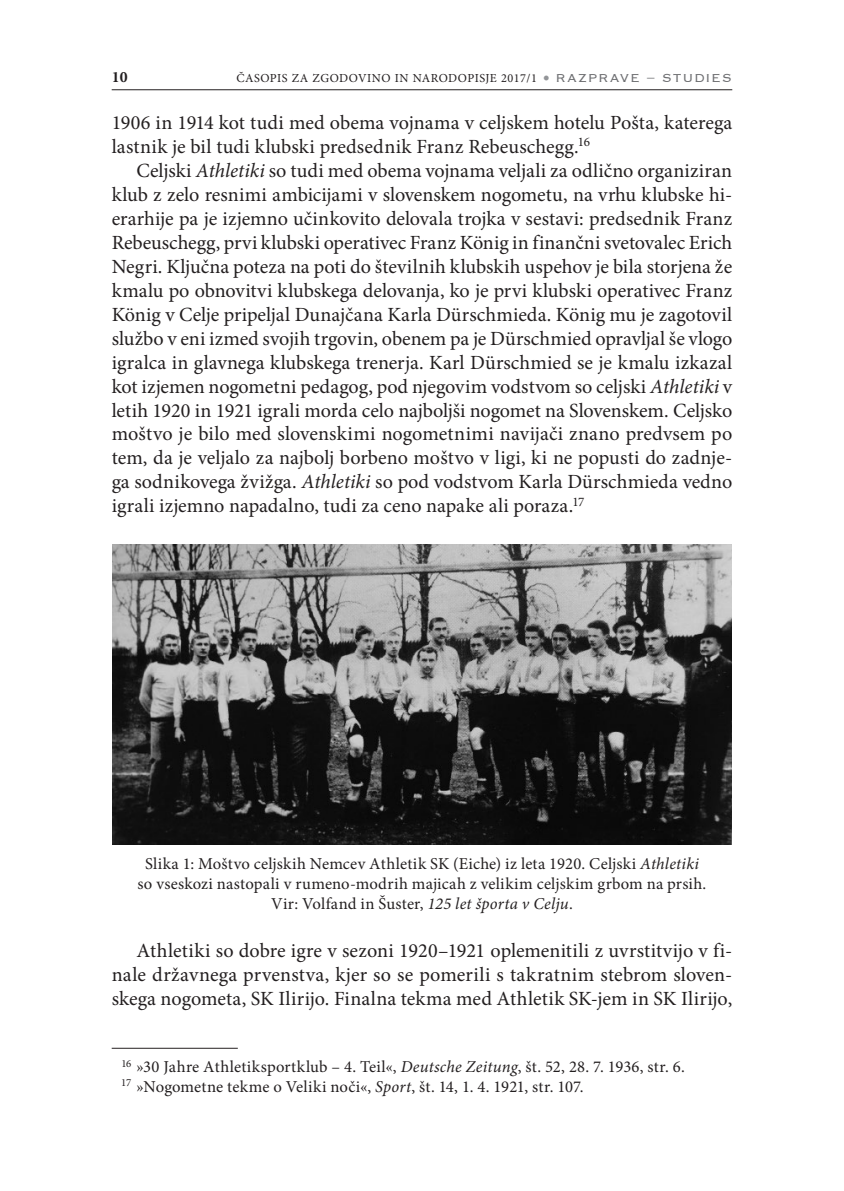
<style>
.page{position:relative;width:844px;height:1191px;background:#fff}
.page>*{position:absolute;margin:0;border:0;box-sizing:border-box;transform-origin:0 0}
.t1{font:20.12px/24px "Minion Pro";letter-spacing:.005em;color:#231f20;text-align:justify}
.t2{font:16.62px/19.9px "Minion Pro";letter-spacing:.01em;color:#231f20;text-align:center}
.t3{font:700 15.75px "Minion Pro";color:#231f20}
.t4{font:12.25px "Minion Pro";letter-spacing:.035em;color:#231f20}
.s1{font-size:18.38px;color:#939598}
.s2{font-family:"Copperplate Gothic BT";font-size:14.88px;color:#6c6d70}
.s3{font-style:italic}
</style>
<div class="page">
<hr style="left:112px;top:89px;width:620px;height:1px;background:#231f20">
<img style="left:112px;top:545px;width:619px;height:299px">
<hr style="left:112px;top:1047px;width:126px;height:1px;background:#231f20">
<p class="t3" style="left:112px;top:66px;width:18px">10</p>
<p class="t4" style="left:236px;top:70px;width:496px">ČASOPIS ZA ZGODOVINO IN NARODOPISJE 2017/1 <span class="s1">•</span> <span class="s2">RAZPRAVE – STUDIES</span></p>
<p class="t1" style="left:112px;top:110px;width:622px">1906 in 1914 kot tudi med obema vojnama v celjskem hotelu Pošta, katerega lastnik je bil tudi klubski predsednik Franz Rebeuschegg.<sup>16</sup></p>
<p class="t1" style="left:112px;top:158px;width:622px;text-indent:25px">Celjski <span class="s3">Athletiki</span> so tudi med obema vojnama veljali za odlično organiziran klub z zelo resnimi ambicijami v slovenskem nogometu, na vrhu klubske hi&shy;erarhije pa je izjemno učinkovito delovala trojka v sestavi: predsednik Franz Rebeuschegg, prvi klubski operativec Franz König in finančni svetovalec Erich Negri. Ključna poteza na poti do številnih klubskih uspehov je bila storjena že kmalu po obnovitvi klubskega delovanja, ko je prvi klubski operativec Franz König v Celje pripeljal Dunajčana Karla Dürschmieda. König mu je zagotovil službo v eni izmed svojih trgovin, obenem pa je Dürschmied opravljal še vlogo igralca in glavnega klubskega trenerja. Karl Dürschmied se je kmalu izkazal kot izjemen nogometni pedagog, pod njegovim vodstvom so celjski <span class="s3">Athletiki</span> v letih 1920 in 1921 igrali morda celo najboljši nogomet na Slovenskem. Celjsko moštvo je bilo med slovenskimi nogometnimi navijači znano predvsem po tem, da je veljalo za najbolj borbeno moštvo v ligi, ki ne popusti do zadnje&shy;ga sodnikovega žvižga. <span class="s3">Athletiki</span> so pod vodstvom Karla Dürschmieda vedno igrali izjemno napadalno, tudi za ceno napake ali poraza.<sup>17</sup></p>
<p class="t2" style="left:138px;top:854px;width:570px">Slika 1: Moštvo celjskih Nemcev Athletik SK (Eiche) iz leta 1920. Celjski <span class="s3">Athletiki </span>so vseskozi nastopali v rumeno-modrih majicah z velikim celjskim grbom na prsih.<br>Vir: Volfand in Šuster, <span class="s3">125 let športa v Celju</span>.</p>
<p class="t1" style="left:112px;top:938px;width:622px;text-indent:25px">Athletiki so dobre igre v sezoni 1920–1921 oplemenitili z uvrstitvijo v fi&shy;nale državnega prvenstva, kjer so se pomerili s takratnim stebrom sloven&shy;skega nogometa, SK Ilirijo. Finalna tekma med Athletik SK-jem in SK Ilirijo,</p>
<p class="t2" style="left:121px;top:1057px;width:565px;line-height:19.2px;text-align:left"><sup>16</sup> »30 Jahre Athletiksportklub – 4. Teil«, <span class="s3">Deutsche Zeitung</span>, št. 52, 28. 7. 1936, str. 6.<br><sup>17</sup> »Nogometne tekme o Veliki noči«, <span class="s3">Sport</span>, št. 14, 1. 4. 1921, str. 107.</p>
</div>
